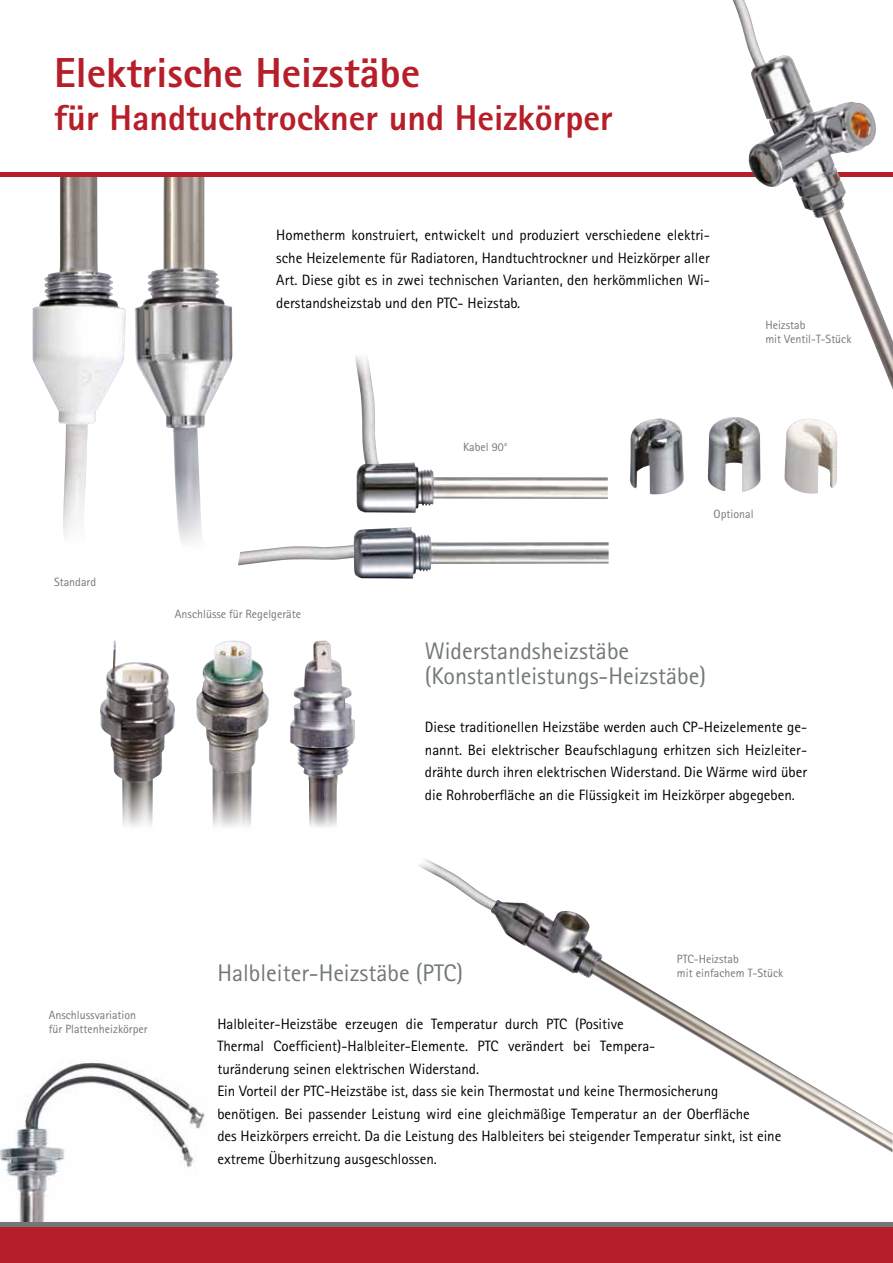
<style>
.page{position:relative;width:893px;height:1263px;background:#fff}
.page>*{position:absolute;margin:0;border:0;box-sizing:border-box;transform-origin:0 0}
.t1{font:800 42px "Rotis Sans Serif";color:#b61f29}
.t2{font:800 36px "Rotis Sans Serif";color:#b61f29}
.t3{font:24px/25.5px "Rotis Sans Serif";color:#727777}
.t4{font:15px/22.5px "Rotis Sans Serif";color:#000;text-align:justify}
.t5{font:12px/14.4px "Rotis Sans Serif";color:#727777}
</style>
<div class="page">
<img style="left:135px;top:177px;width:98px;height:366px">
<img style="left:33px;top:177px;width:93px;height:360px">
<img style="left:0;top:1062px;width:205px;height:160px">
<div style="left:0;top:1222px;width:893px;height:5px;background:#727777"></div>
<div style="left:0;top:1227px;width:893px;height:36px;background:#b61f29"></div>
<div style="left:0;top:172px;width:893px;height:5px;background:#b61f29"></div>
<img style="left:630px;top:417px;width:207px;height:78px">
<img style="left:100px;top:641px;width:75px;height:185px">
<img style="left:196px;top:641px;width:73px;height:186px">
<img style="left:290px;top:641px;width:65px;height:186px">
<img style="left:733px;top:0;width:160px;height:390px">
<img style="left:491px;top:900px;width:402px;height:252px">
<img style="left:419px;top:858px;width:78px;height:52px">
<img style="left:356px;top:462px;width:252px;height:51px">
<img style="left:354px;top:527px;width:255px;height:51px">
<img style="left:355px;top:356px;width:23px;height:108px">
<img style="left:238px;top:545px;width:116px;height:21px">
<h1 class="t1" style="left:54px;top:46px;width:368px">Elektrische Heizstäbe</h1>
<h2 class="t2" style="left:54px;top:95px;width:560px">für Handtuchtrockner und Heizkörper</h2>
<p class="t5" style="left:54px;top:574px;width:44px">Standard</p>
<p class="t4" style="left:276px;top:224px;width:435px">Hometherm konstruiert, entwickelt und produziert verschiedene elektri&shy;sche Heizelemente für Radiatoren, Handtuchtrockner und Heizkörper aller Art. Diese gibt es in zwei technischen Varianten, den herkömmlichen Wi&shy;derstandsheizstab und den PTC- Heizstab.</p>
<p class="t5" style="left:765px;top:317px;width:88px">Heizstab<br>mit Ventil-T-Stück</p>
<p class="t5" style="left:175px;top:607px;width:128px">Anschlüsse für Regelgeräte</p>
<p class="t5" style="left:463px;top:440px;width:46px">Kabel 90°</p>
<p class="t5" style="left:714px;top:506px;width:41px">Optional</p>
<h3 class="t3" style="left:425px;top:638px;width:283px">Widerstandsheizstäbe (Konstantleistungs-Heizstäbe)</h3>
<p class="t4" style="left:425px;top:716px;width:384px">Diese traditionellen Heizstäbe werden auch CP-Heizelemente ge&shy;nannt. Bei elektrischer Beaufschlagung erhitzen sich Heizleiter&shy;drähte durch ihren elektrischen Widerstand. Die Wärme wird über die Rohroberfläche an die Flüssigkeit im Heizkörper abgegeben.</p>
<p class="t5" style="left:49px;top:1007px;width:100px">Anschlussvariation für Plattenheizkörper</p>
<p class="t5" style="left:677px;top:951px;width:108px">PTC-Heizstab<br>mit einfachem T-Stück</p>
<h3 class="t3" style="left:217px;top:959px;width:247px">Halbleiter-Heizstäbe (PTC)</h3>
<p class="t4" style="left:217px;top:1012px;width:566px;text-align:left">Halbleiter-Heizstäbe erzeugen die Temperatur durch PTC (Positive<br>Thermal Coefficient)-Halbleiter-Elemente. PTC verändert bei Tempera-<br>turänderung seinen elektrischen Widerstand.<br>Ein Vorteil der PTC-Heizstäbe ist, dass sie kein Thermostat und keine Thermosicherung benötigen. Bei passender Leistung wird eine gleichmäßige Temperatur an der Oberfläche<br>des Heizkörpers erreicht. Da die Leistung des Halbleiters bei steigender Temperatur sinkt, ist eine extreme Überhitzung ausgeschlossen.</p>
</div>
